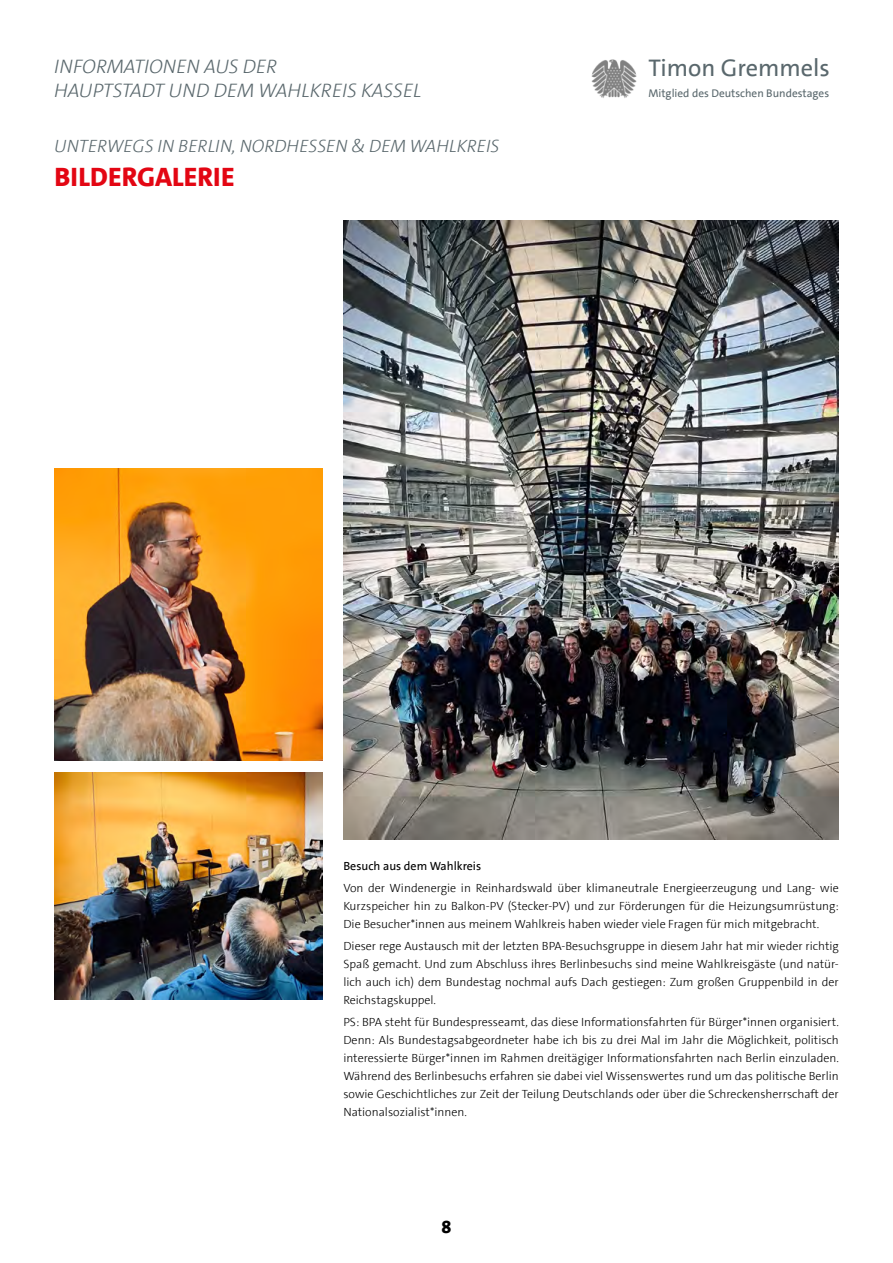
<style>
.page{position:relative;width:893px;height:1263px;background:#fff}
.page>*{position:absolute;margin:0;border:0;box-sizing:border-box;transform-origin:0 0}
.t1{font:800 27px "SPD The Sans Versal";color:#e30613}
.t2{font:24.3px "SPD The Sans";color:#5a686d}
.t3{font:italic 300 19.8px/23.7px "SPD The Sans Versal";color:#5a686d}
.t4{font:italic 300 18px "SPD The Sans Versal";color:#5a686d}
.t5{font:800 18px "SPD The Sans";color:#000}
.t6{font:300 12px/18px "SPD The Sans";color:#000;text-align:justify}
.t7{font:12px "SPD The Sans";color:#000}
.t8{font:11.25px "SPD The Sans";color:#5a686d}
</style>
<div class="page">
<img style="left:54px;top:773px;width:268px;height:226px">
<img style="left:343px;top:220px;width:496px;height:619px">
<img style="left:54px;top:469px;width:268px;height:291px">
<img style="left:591px;top:59px;width:46px;height:39px">
<h3 class="t3" style="left:54px;top:54px;width:369px">INFORMATIONEN AUS DER<br>HAUPTSTADT UND DEM WAHLKREIS KASSEL</h3>
<h2 class="t2" style="left:648px;top:52px;width:183px">Timon Gremmels</h2>
<p class="t8" style="left:648px;top:86px;width:182px">Mitglied des Deutschen Bundestages</p>
<h3 class="t4" style="left:54px;top:134px;width:447px">UNTERWEGS IN BERLIN, NORDHESSEN &amp; DEM WAHLKREIS</h3>
<h1 class="t1" style="left:55px;top:159px;width:182px">BILDERGALERIE</h1>
<p class="t7" style="left:343px;top:858px;width:139px">Besuch aus dem Wahlkreis</p>
<p class="t6" style="left:343px;top:879px;width:497px">Von der Windenergie in Reinhardswald über klimaneutrale Energieerzeugung und Lang- wie Kurzspeicher hin zu Balkon-PV (Stecker-PV) und zur Förderungen für die Heizungsumrüstung:<br>Die Besucher*innen aus meinem Wahlkreis haben wieder viele Fragen für mich mitgebracht.</p>
<p class="t6" style="left:343px;top:937px;width:497px">Dieser rege Austausch mit der letzten BPA-Besuchsgruppe in diesem Jahr hat mir wieder richtig Spaß gemacht. Und zum Abschluss ihres Berlinbesuchs sind meine Wahlkreisgäste (und natür&shy;lich auch ich) dem Bundestag nochmal aufs Dach gestiegen: Zum großen Gruppenbild in der Reichstagskuppel.</p>
<p class="t6" style="left:343px;top:1013px;width:497px">PS: BPA steht für Bundespresseamt, das diese Informationsfahrten für Bürger*innen organisiert.<br>Denn: Als Bundestagsabgeordneter habe ich bis zu drei Mal im Jahr die Möglichkeit, politisch interessierte Bürger*innen im Rahmen dreitägiger Informationsfahrten nach Berlin einzuladen.<br>Während des Berlinbesuchs erfahren sie dabei viel Wissenswertes rund um das politische Berlin sowie Geschichtliches zur Zeit der Teilung Deutschlands oder über die Schreckensherrschaft der Nationalsozialist*innen.</p>
<h3 class="t5" style="left:442px;top:1215px;width:11px">8</h3>
</div>
